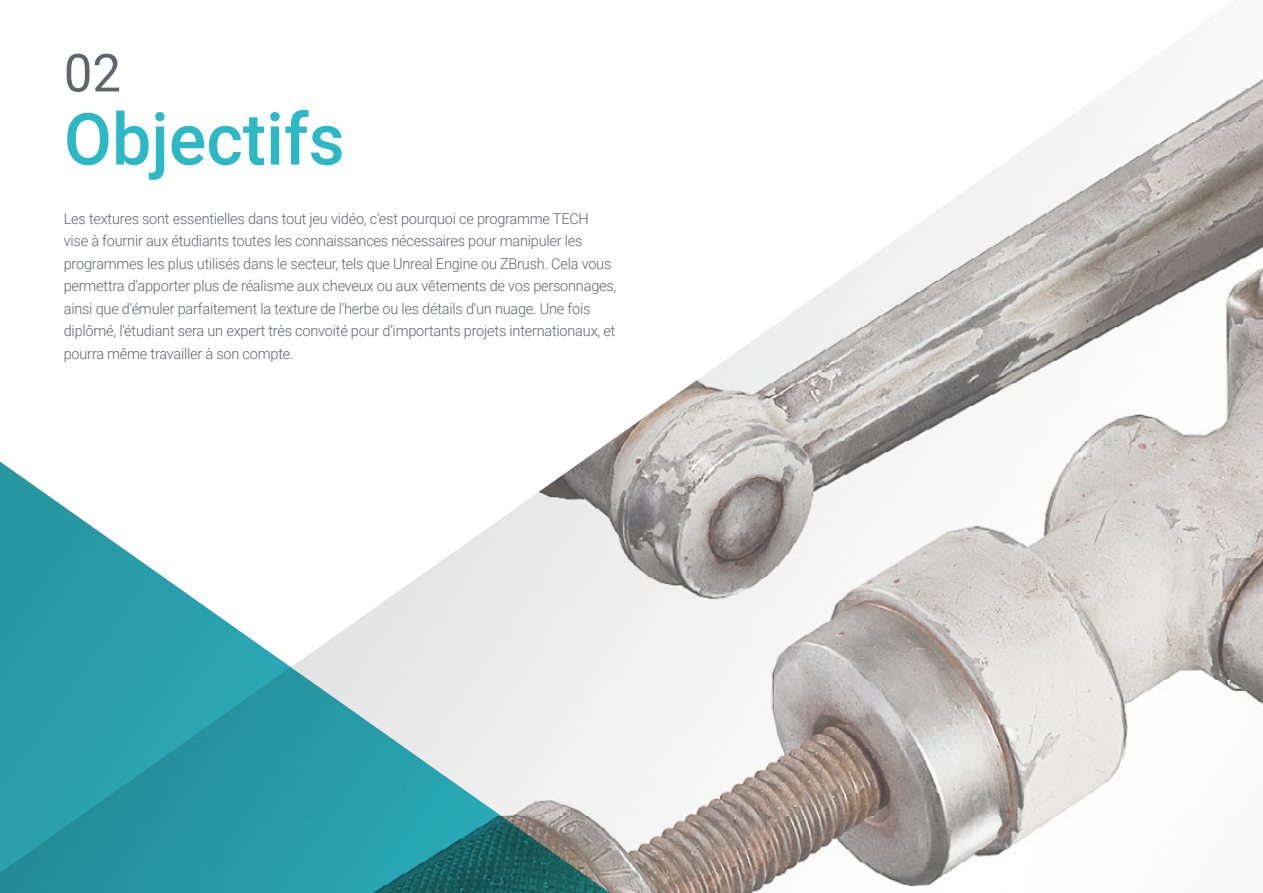
<style>
.page{position:relative;width:1263px;height:893px;background:#fff}
.page>*{position:absolute;margin:0;border:0;box-sizing:border-box;transform-origin:0 0}
.t1{font:500 72px "Roboto";color:#2db8c5}
.t2{font:52.5px "Roboto";color:#61646a}
.t3{font:300 15px/22.5px "Roboto";letter-spacing:-.015em;color:#61646a}
</style>
<div class="page">
<img style="left:604px;top:76px;width:659px;height:817px">
<svg style="left:0;top:446px;width:640px;height:447px"></svg>
<h2 class="t2" style="left:64px;top:36px;width:59px">02</h2>
<h1 class="t1" style="left:64px;top:89px;width:282px">Objectifs</h1>
<p class="t3" style="left:64px;top:207px;width:554px">Les textures sont essentielles dans tout jeu vidéo, c'est pourquoi ce programme TECH vise à fournir aux étudiants toutes les connaissances nécessaires pour manipuler les programmes les plus utilisés dans le secteur, tels que Unreal Engine ou ZBrush. Cela vous permettra d'apporter plus de réalisme aux cheveux ou aux vêtements de vos personnages, ainsi que d'émuler parfaitement la texture de l'herbe ou les détails d'un nuage. Une fois diplômé, l'étudiant sera un expert très convoité pour d'importants projets internationaux, et pourra même travailler à son compte.</p>
</div>
